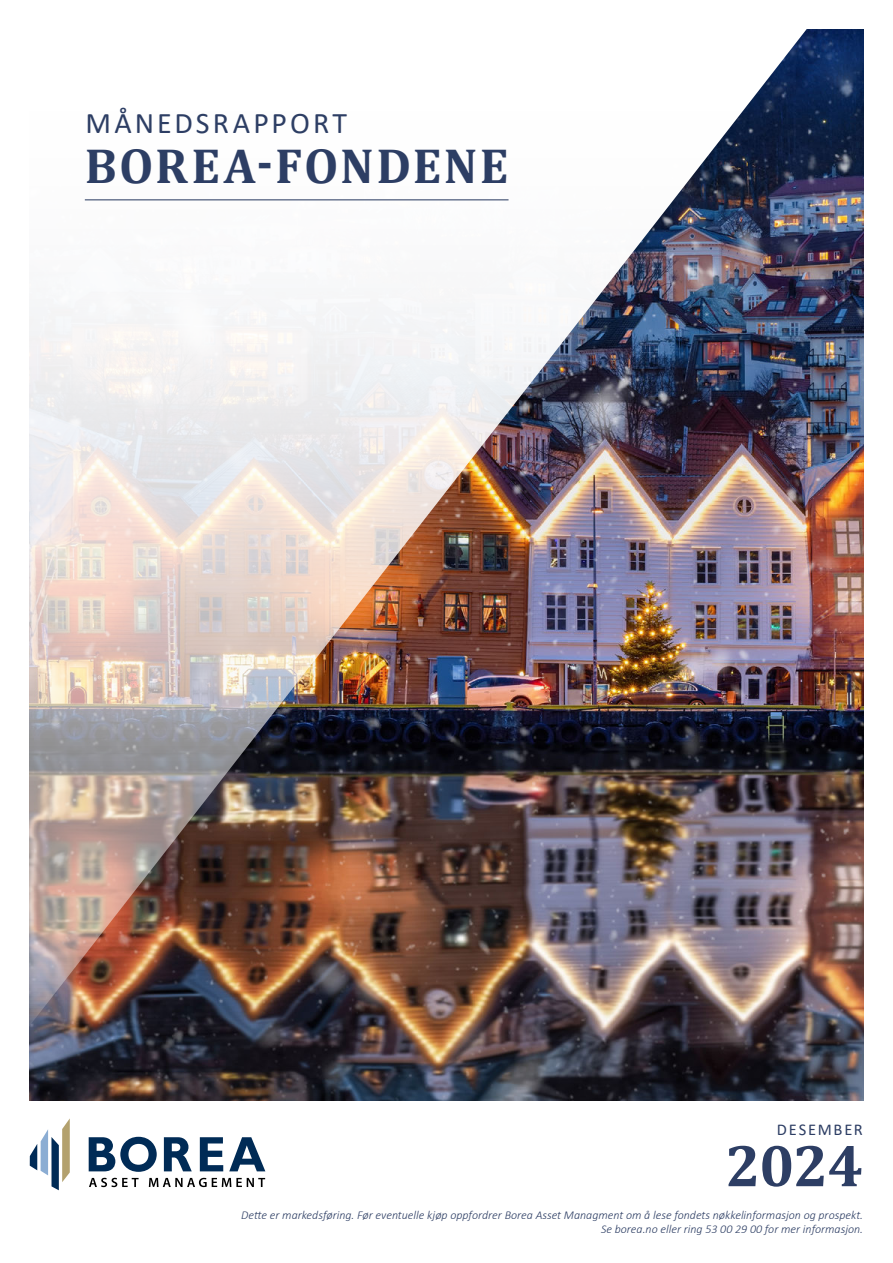
<style>
.page{position:relative;width:893px;height:1263px;background:#fff}
.page>*{position:absolute;margin:0;border:0;box-sizing:border-box;transform-origin:0 0}
.t1{font:700 60px "Cambria";color:#2d3e64}
.t2{font:700 49.5px "Cambria";letter-spacing:.045em;color:#2d3e64}
.t3{font:30px "Calibri";letter-spacing:.1em;color:#2d3e64}
.t4{font:16.5px "Calibri";letter-spacing:.105em;color:#2d3e64}
.t5{font:italic 300 12px/14.4px "Calibri";color:#2c3d63;text-align:right}
</style>
<div class="page">
<svg style="left:30px;top:1118px;width:40px;height:72px"></svg>
<svg style="left:89px;top:1137px;width:68px;height:35px"></svg>
<svg style="left:164px;top:1137px;width:28px;height:34px"></svg>
<svg style="left:200px;top:1137px;width:23px;height:34px"></svg>
<svg style="left:229px;top:1137px;width:36px;height:34px"></svg>
<svg style="left:89px;top:1178px;width:50px;height:9px"></svg>
<svg style="left:149px;top:1178px;width:116px;height:9px"></svg>
<img style="left:30px;top:30px;width:833px;height:1070px">
<img style="left:29px;top:29px;width:778px;height:998px">
<hr style="left:85px;top:199px;width:424px;height:2px;background:#6c7892">
<h3 class="t3" style="left:86px;top:108px;width:263px">MÅNEDSRAPPORT</h3>
<h2 class="t2" style="left:85px;top:132px;width:425px">BOREA-FONDENE</h2>
<h3 class="t4" style="left:777px;top:1121px;width:88px">DESEMBER</h3>
<h1 class="t1" style="left:725px;top:1142px;width:139px">2024</h1>
<p class="t5" style="left:241px;top:1207px;width:623px">Dette er markedsføring. Før eventuelle kjøp oppfordrer Borea Asset Managment om å lese fondets nøkkelinformasjon og prospekt.<br>Se borea.no eller ring 53 00 29 00 for mer informasjon.</p>
</div>
